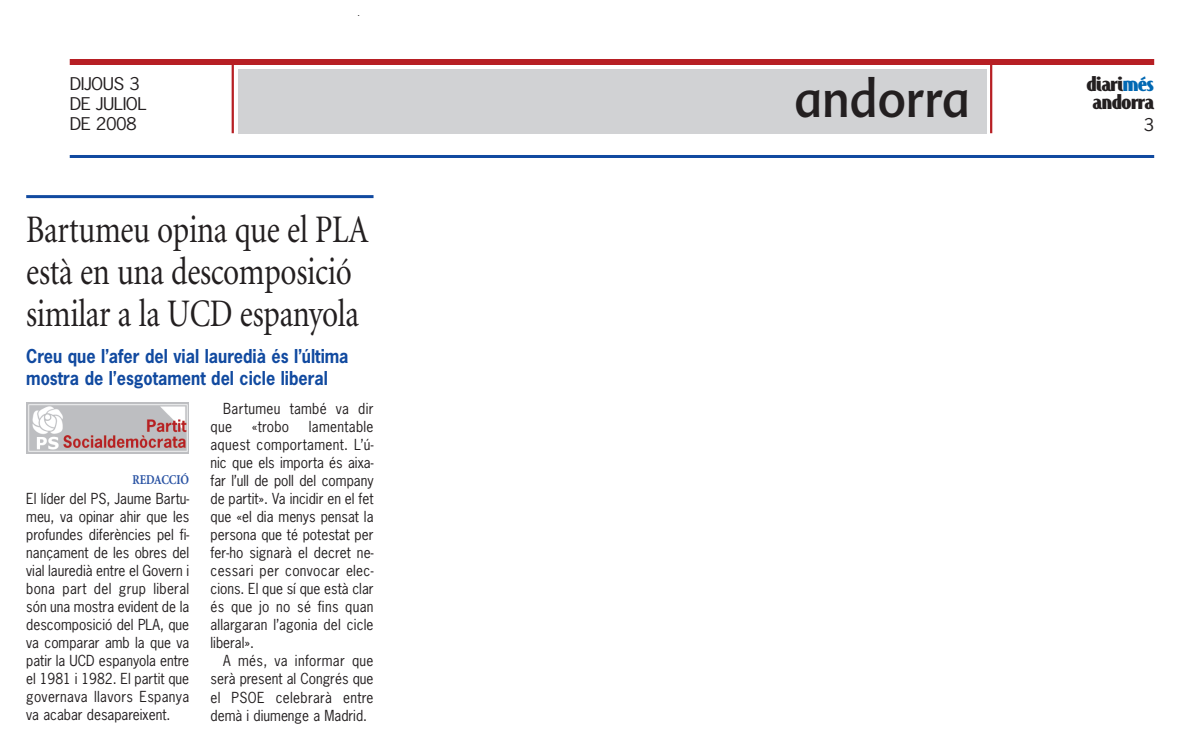
<style>
.page{position:relative;width:1203px;height:750px;background:#fff}
.page>*{position:absolute;margin:0;border:0;box-sizing:border-box;transform-origin:0 0}
.t1{font:52.5px "Advert";color:#231f20;scale:.9 1}
.t2{font:39px/42px "Minion";letter-spacing:-.01em;color:#231f20;scale:.8 1}
.t3{font:700 22.5px "Jandoni";letter-spacing:-.02em;color:#231f20;scale:1.12 1}
.t4{font:700 18px/21.6px "News Gothic";color:#114aa0;scale:.9 1}
.t5{font:16.5px/19.8px "News Gothic";letter-spacing:-.03em;color:#231f20;scale:1.12 1}
.t6{font:14.25px/18px "News Gothic";letter-spacing:.01em;color:#231f20;text-align:justify;scale:.95 1}
.t7{font:700 13.5px "Minion";color:#2b54a4;scale:.85 1}
.t8{font:9px "Helvetica";color:#231f20}
.s1{color:#0168b3}
</style>
<div class="page">
<hr style="left:990px;top:62px;width:2px;height:71px;background:#b71f24">
<div style="left:70px;top:59px;width:1084px;height:6px;background:#b71f24"></div>
<hr style="left:232px;top:62px;width:2px;height:71px;background:#b71f24">
<div style="left:238px;top:69px;width:748px;height:64px;background:#d1d2d4"></div>
<hr style="left:70px;top:155px;width:1084px;height:3px;background:#114aa0">
<hr style="left:26px;top:195px;width:347px;height:3px;background:#114aa0">
<img style="left:26px;top:402px;width:162px;height:51px">
<p class="t5" style="left:70px;top:75px;width:70px">DIJOUS 3<br>DE JULIOL<br>DE 2008</p>
<p class="t8" style="left:357px;top:9px;width:4px">.</p>
<h2 class="t2" style="left:26px;top:211px;width:429px">Bartumeu opina que el PLA està en una descomposició similar a la UCD espanyola</h2>
<p class="t4" style="left:26px;top:346px;width:360px">Creu que l’afer del vial lauredià és l’última mostra de l’esgotament del cicle liberal</p>
<p class="t7" style="left:133px;top:474px;width:68px">REDACCIÓ</p>
<p class="t6" style="left:26px;top:490px;width:173px">El líder del PS, Jaume Bartu&shy;meu, va opinar ahir que les profundes diferències pel fi&shy;nançament de les obres del vial lauredià entre el Govern i bona part del grup liberal són una mostra evident de la descomposició del PLA, que va comparar amb la que va patir la UCD espanyola entre el 1981 i 1982. El partit que governava llavors Espanya va acabar desapareixent.</p>
<p class="t6" style="left:210px;top:400px;width:173px;text-indent:13px">Bartumeu també va dir que</p>
<p class="t6" style="left:210px;top:418px;width:173px;text-indent:98px">lamentable aquest comportament. L’ú&shy;nic que els importa és aixa&shy;far l’ull de poll del company de partit». Va incidir en el fet que «el dia menys pensat la persona que té potestat per fer-ho signarà el decret ne&shy;cessari per convocar elec&shy;cions. El que sí que està clar és que jo no sé fins quan allargaran l’agonia del cicle liberal».</p>
<p class="t6" style="left:210px;top:652px;width:173px;text-indent:13px">A més, va informar que serà present al Congrés que el PSOE celebrarà entre demà i diumenge a Madrid.</p>
<p class="t6" style="left:252px;top:418px;width:41px">«trobo</p>
<h1 class="t1" style="left:794px;top:68px;width:197px">andorra</h1>
<h3 class="t3" style="left:1086px;top:70px;width:62px">diari<span class="s1">més</span></h3>
<h3 class="t3" style="left:1092px;top:88px;width:57px">andorra</h3>
<p class="t5" style="left:1143px;top:115px;width:11px">3</p>
</div>
